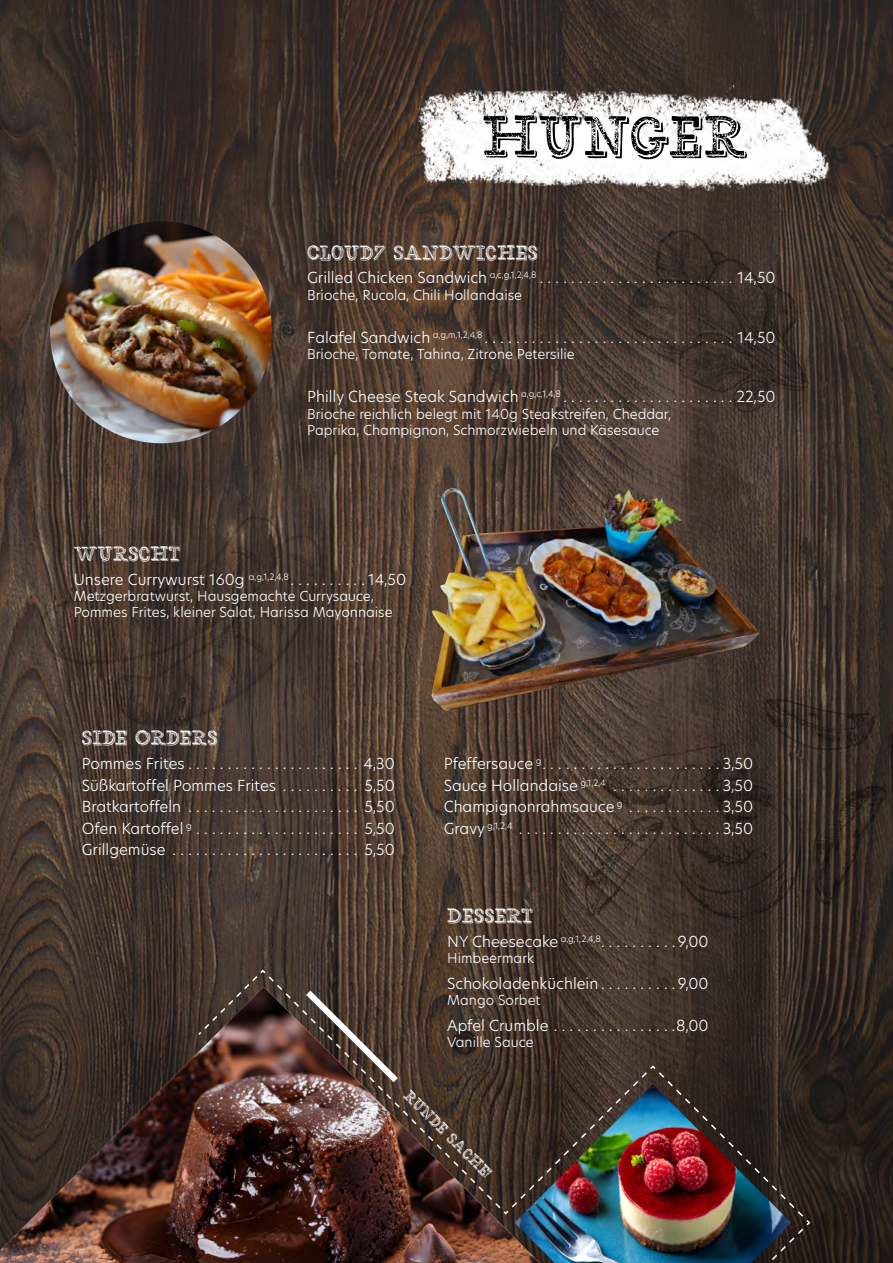
<style>
.page{position:relative;width:893px;height:1263px;background:#fff}
.page>*{position:absolute;margin:0;border:0;box-sizing:border-box;transform-origin:0 0}
.t1{font:68.4px "HMS Gilbert Slab Printed";color:#000}
.t2{font:24px "HMS Gilbert Slab Printed";color:#fff}
.t3{font:18px "HMS Gilbert Slab Printed";color:#fff}
.t4{font:300 15px/21.6px "New Hero";color:#fff;text-align:justify}
.t5{font:300 13.5px/16.2px "New Hero";color:#fff}
</style>
<div class="page">
<img style="left:0;top:0;width:893px;height:1263px">
<img style="left:21px;top:468px;width:314px;height:293px">
<img style="left:416px;top:85px;width:414px;height:106px">
<img style="left:0;top:987px;width:540px;height:276px">
<img style="left:197px;top:968px;width:311px;height:248px">
<img style="left:602px;top:200px;width:240px;height:246px">
<img style="left:585px;top:699px;width:308px;height:220px">
<img style="left:504px;top:1064px;width:307px;height:199px">
<svg style="left:300px;top:984px;width:104px;height:104px;background:#5b4840"></svg>
<img style="left:431px;top:488px;width:329px;height:223px">
<img style="left:50px;top:221px;width:222px;height:222px;border-radius:111px">
<h1 class="t1" style="left:482px;top:96px;width:268px">HUNGER</h1>
<h2 class="t2" style="left:307px;top:238px;width:232px">CLOUD7 SANDWICHES</h2>
<p class="t4" style="left:307px;top:267px;width:470px">Grilled Chicken Sandwich <sup>a,c,g,1,2,4,8</sup> . . . . . . . . . . . . . . . . . . . . . . . . . 14,50</p>
<p class="t5" style="left:307px;top:286px;width:217px">Brioche, Rucola, Chili Hollandaise</p>
<p class="t4" style="left:307px;top:326px;width:470px">Falafel Sandwich <sup>a,g,m,1,2,4,8</sup> . . . . . . . . . . . . . . . . . . . . . . . . . . . . . . . . 14,50</p>
<p class="t5" style="left:307px;top:346px;width:269px">Brioche, Tomate, Tahina, Zitrone Petersilie</p>
<p class="t4" style="left:307px;top:386px;width:470px">Philly Cheese Steak Sandwich <sup>a,g,c,1,4,8</sup> . . . . . . . . . . . . . . . . . . . . . 22,50</p>
<p class="t5" style="left:307px;top:405px;width:366px">Brioche reichlich belegt mit 140g Steakstreifen, Cheddar,<br>Paprika, Champignon, Schmorzwiebeln und Käsesauce</p>
<h2 class="t2" style="left:74px;top:539px;width:108px">WURSCHT</h2>
<p class="t4" style="left:74px;top:568px;width:334px">Unsere Currywurst 160g <sup>a,g,1,2,4,8</sup> . . . . . . . . . 14,50</p>
<p class="t5" style="left:74px;top:588px;width:320px">Metzgerbratwurst, Hausgemachte Currysauce,<br>Pommes Frites, kleiner Salat, Harissa Mayonnaise</p>
<h2 class="t2" style="left:82px;top:724px;width:137px">SIDE ORDERS</h2>
<p class="t4" style="left:82px;top:752px;width:315px">Pommes Frites . . . . . . . . . . . . . . . . . . . . . . 4,30<br>Süßkartoffel Pommes Frites . . . . . . . . . . 5,50<br>Bratkartoffeln . . . . . . . . . . . . . . . . . . . . . . 5,50<br>Ofen Kartoffel <sup>g</sup> . . . . . . . . . . . . . . . . . . . . . 5,50<br>Grillgemüse . . . . . . . . . . . . . . . . . . . . . . . . 5,50</p>
<p class="t4" style="left:444px;top:752px;width:311px">Pfeffersauce <sup>g</sup> . . . . . . . . . . . . . . . . . . . . . . 3,50<br>Sauce Hollandaise <sup>g,1,2,4</sup> . . . . . . . . . . . . . 3,50<br>Champignonrahmsauce <sup>g</sup> . . . . . . . . . . . 3,50<br>Gravy <sup>g,1,2,4</sup> . . . . . . . . . . . . . . . . . . . . . . . . . 3,50</p>
<h2 class="t2" style="left:447px;top:902px;width:87px">DESSERT</h2>
<p class="t4" style="left:447px;top:930px;width:263px">NY Cheesecake <sup>a,g,1,2,4,8</sup> . . . . . . . . . 9,00</p>
<p class="t5" style="left:447px;top:950px;width:89px">Himbeermark</p>
<p class="t4" style="left:447px;top:972px;width:263px">Schokoladenküchlein . . . . . . . . . 9,00</p>
<p class="t5" style="left:447px;top:992px;width:95px">Mango Sorbet</p>
<p class="t4" style="left:447px;top:1014px;width:263px">Apfel Crumble . . . . . . . . . . . . . . . 8,00</p>
<p class="t5" style="left:447px;top:1034px;width:88px">Vanille Sauce</p>
<p class="t3" style="left:414px;top:1084px;width:119px;rotate:45deg">RUNDE SACHE!</p>
</div>
